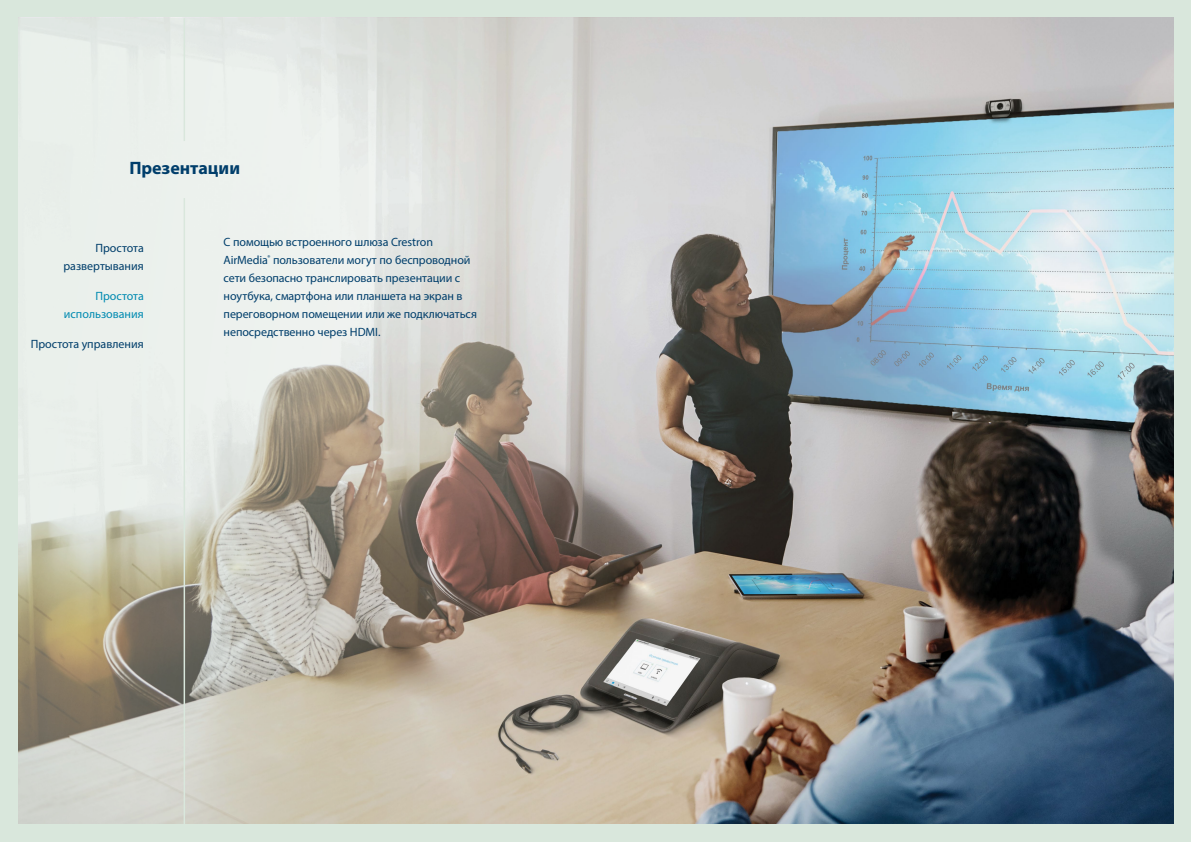
<style>
.page{position:relative;width:1191px;height:842px;background:#d9e7dc}
.page>*{position:absolute;margin:0;border:0;box-sizing:border-box;transform-origin:0 0}
.t1{font:700 18px "Myriad Pro";letter-spacing:-.005em;color:#003e6b}
.t2{font:12px/18px "Myriad Pro";letter-spacing:-.005em;color:#003e6b;text-align:right}
.t3{font:12px/18px "Myriad Pro";color:#008ab1;text-align:right}
</style>
<div class="page">
<img style="left:18px;top:18px;width:1155px;height:806px">
<hr style="left:184px;top:198px;width:1px;height:628px;background:#d9e7dc">
<hr style="left:184px;top:18px;width:1px;height:123px;background:#d9e7dc">
<h1 class="t1" style="left:129px;top:156px;width:112px">Презентации</h1>
<p class="t2" style="left:63px;top:239px;width:82px">Простота развертывания</p>
<p class="t3" style="left:64px;top:287px;width:81px">Простота использования</p>
<p class="t2" style="left:31px;top:335px;width:115px">Простота управления</p>
<p class="t2" style="left:224px;top:233px;width:255px;text-align:left">С помощью встроенного шлюза Crestron AirMedia<sup>®</sup> пользователи могут по беспроводной сети безопасно транслировать презентации с ноутбука, смартфона или планшета на экран в переговорном помещении или же подключаться непосредственно через HDMI.</p>
</div>
